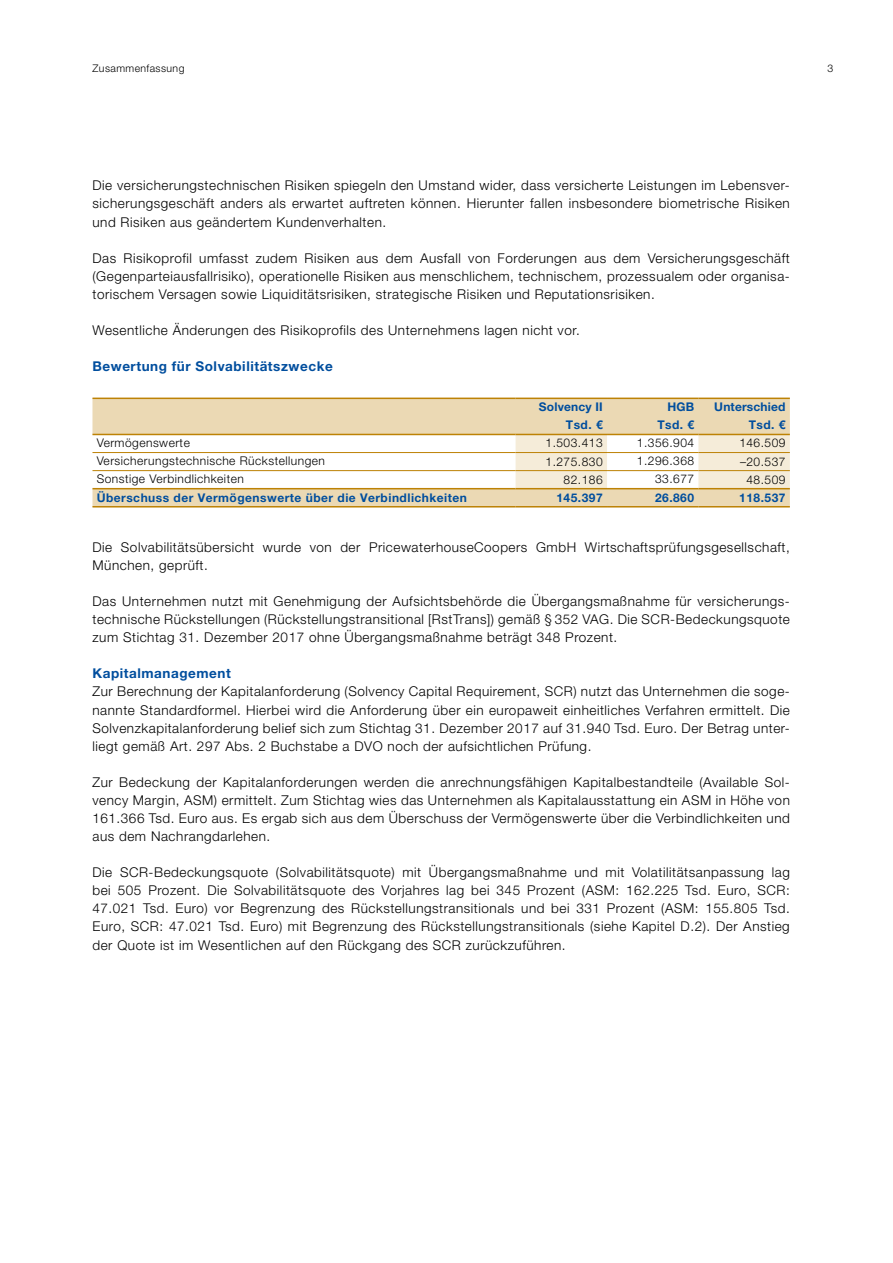
<style>
.page{position:relative;width:893px;height:1263px;background:#fff}
.page>*{position:absolute;margin:0;border:0;box-sizing:border-box;transform-origin:0 0}
.t1{font:300 13.5px/18.1px "Helvetica Neue LT Pro";letter-spacing:.04em;color:#000;text-align:justify}
.t2{font:700 13.5px "Helvetica Neue LT Pro";letter-spacing:.04em;color:#004e9e}
.t3{font:300 12px "Helvetica Neue LT Pro";letter-spacing:.04em;color:#000}
.t4{font:700 12px/18px "Helvetica Neue LT Pro";letter-spacing:.04em;color:#004e9e;text-align:right}
.t5{font:700 12px/18px "Helvetica Neue LT Pro";letter-spacing:.015em;color:#004e9e;text-align:right}
.t6{font:300 10.5px "Helvetica Neue LT Pro";letter-spacing:.04em;color:#000}
</style>
<div class="page">
<svg style="left:92px;top:399px;width:698px;height:107px;fill:#ebd9b4"></svg>
<svg style="left:516px;top:435px;width:274px;height:53px"></svg>
<hr style="left:92px;top:452px;width:424px;height:1px;background:#bd8205">
<hr style="left:516px;top:452px;width:91px;height:1px;background:#bd8205">
<hr style="left:607px;top:452px;width:91px;height:1px;background:#bd8205">
<hr style="left:698px;top:452px;width:92px;height:1px;background:#bd8205">
<hr style="left:92px;top:398px;width:424px;height:1px;background:#bd8205">
<hr style="left:516px;top:398px;width:91px;height:1px;background:#bd8205">
<hr style="left:607px;top:398px;width:91px;height:1px;background:#bd8205">
<hr style="left:698px;top:398px;width:92px;height:1px;background:#bd8205">
<hr style="left:92px;top:434px;width:424px;height:1px;background:#bd8205">
<hr style="left:516px;top:434px;width:91px;height:1px;background:#bd8205">
<hr style="left:607px;top:434px;width:91px;height:1px;background:#bd8205">
<hr style="left:698px;top:434px;width:92px;height:1px;background:#bd8205">
<hr style="left:92px;top:506px;width:424px;height:1px;background:#bd8205">
<hr style="left:516px;top:506px;width:91px;height:1px;background:#bd8205">
<hr style="left:607px;top:506px;width:91px;height:1px;background:#bd8205">
<hr style="left:698px;top:506px;width:92px;height:1px;background:#bd8205">
<hr style="left:92px;top:470px;width:424px;height:1px;background:#bd8205">
<hr style="left:516px;top:470px;width:91px;height:1px;background:#bd8205">
<hr style="left:607px;top:470px;width:91px;height:1px;background:#bd8205">
<hr style="left:698px;top:470px;width:92px;height:1px;background:#bd8205">
<hr style="left:92px;top:488px;width:424px;height:1px;background:#bd8205">
<hr style="left:516px;top:488px;width:91px;height:1px;background:#bd8205">
<hr style="left:607px;top:488px;width:91px;height:1px;background:#bd8205">
<hr style="left:698px;top:488px;width:92px;height:1px;background:#bd8205">
<p class="t6" style="left:92px;top:62px;width:94px">Zusammenfassung</p>
<p class="t6" style="left:828px;top:62px;width:7px">3</p>
<p class="t1" style="left:92px;top:176px;width:699px">Die versicherungstechnischen Risiken spiegeln den Umstand wider, dass versicherte Leistungen im Lebensver&shy;sicherungsgeschäft anders als erwartet auftreten können. Hierunter fallen insbesondere biometrische Risiken und Risiken aus geändertem Kundenverhalten.</p>
<p class="t1" style="left:92px;top:248px;width:699px">Das Risikoprofil umfasst zudem Risiken aus dem Ausfall von Forderungen aus dem Versicherungsgeschäft (Gegenparteiausfallrisiko), operationelle Risiken aus menschlichem, technischem, prozessualem oder organisa&shy;torischem Versagen sowie Liquiditätsrisiken, strategische Risiken und Reputationsrisiken.</p>
<p class="t1" style="left:92px;top:321px;width:489px">Wesentliche Änderungen des Risikoprofils des Unternehmens lagen nicht vor.</p>
<p class="t2" style="left:92px;top:358px;width:242px">Bewertung für Solvabilitätszwecke</p>
<p class="t5" style="left:539px;top:398px;width:65px">Solvency II<br>Tsd. €</p>
<p class="t4" style="left:657px;top:398px;width:38px">HGB<br>Tsd. €</p>
<p class="t5" style="left:714px;top:398px;width:73px">Unterschied<br>Tsd. €</p>
<p class="t3" style="left:97px;top:436px;width:95px">Vermögenswerte</p>
<p class="t3" style="left:545px;top:436px;width:59px">1.503.413</p>
<p class="t3" style="left:637px;top:436px;width:59px">1.356.904</p>
<p class="t3" style="left:739px;top:436px;width:48px">146.509</p>
<p class="t3" style="left:97px;top:454px;width:230px">Versicherungstechnische Rückstellungen</p>
<p class="t3" style="left:545px;top:454px;width:59px">1.275.830</p>
<p class="t3" style="left:637px;top:454px;width:59px">1.296.368</p>
<p class="t3" style="left:740px;top:454px;width:47px">–20.537</p>
<p class="t3" style="left:97px;top:472px;width:149px">Sonstige Verbindlichkeiten</p>
<p class="t3" style="left:564px;top:472px;width:41px">82.186</p>
<p class="t3" style="left:655px;top:472px;width:41px">33.677</p>
<p class="t3" style="left:746px;top:472px;width:41px">48.509</p>
<p class="t4" style="left:97px;top:488px;width:372px">Überschuss der Vermögenswerte über die Verbindlichkeiten</p>
<p class="t4" style="left:556px;top:488px;width:48px">145.397</p>
<p class="t4" style="left:655px;top:488px;width:41px">26.860</p>
<p class="t4" style="left:739px;top:488px;width:48px">118.537</p>
<p class="t1" style="left:92px;top:538px;width:699px">Die Solvabilitätsübersicht wurde von der PricewaterhouseCoopers GmbH Wirtschaftsprüfungsgesellschaft,<br>München, geprüft.</p>
<p class="t1" style="left:92px;top:592px;width:699px">Das Unternehmen nutzt mit Genehmigung der Aufsichtsbehörde die Übergangsmaßnahme für versicherungs&shy;technische Rückstellungen (Rückstellungstransitional [RstTrans]) gemäß § 352 VAG. Die SCR-Bedeckungsquote zum Stichtag 31. Dezember 2017 ohne Übergangsmaßnahme beträgt 348 Prozent.</p>
<p class="t2" style="left:92px;top:665px;width:140px">Kapitalmanagement</p>
<p class="t1" style="left:92px;top:682px;width:699px">Zur Berechnung der Kapitalanforderung (Solvency Capital Requirement, SCR) nutzt das Unternehmen die soge&shy;nannte Standardformel. Hierbei wird die Anforderung über ein europaweit einheitliches Verfahren ermittelt. Die Solvenzkapitalanforderung belief sich zum Stichtag 31. Dezember 2017 auf 31.940 Tsd. Euro. Der Betrag unter&shy;liegt gemäß Art. 297 Abs. 2 Buchstabe a DVO noch der aufsichtlichen Prüfung.</p>
<p class="t1" style="left:92px;top:773px;width:699px">Zur Bedeckung der Kapitalanforderungen werden die anrechnungsfähigen Kapitalbestandteile (Available Sol&shy;vency Margin, ASM) ermittelt. Zum Stichtag wies das Unternehmen als Kapitalausstattung ein ASM in Höhe von 161.366 Tsd. Euro aus. Es ergab sich aus dem Überschuss der Vermögenswerte über die Verbindlichkeiten und aus dem Nachrangdarlehen.</p>
<p class="t1" style="left:92px;top:863px;width:699px">Die SCR-Bedeckungsquote (Solvabilitätsquote) mit Übergangsmaßnahme und mit Volatilitätsanpassung lag bei 505 Prozent. Die Solvabilitätsquote des Vorjahres lag bei 345 Prozent (ASM: 162.225 Tsd. Euro, SCR:<br>47.021 Tsd. Euro) vor Begrenzung des Rückstellungstransitionals und bei 331 Prozent (ASM: 155.805 Tsd.<br>Euro, SCR: 47.021 Tsd. Euro) mit Begrenzung des Rückstellungstransitionals (siehe Kapitel D.2). Der Anstieg der Quote ist im Wesentlichen auf den Rückgang des SCR zurückzuführen.</p>
</div>
